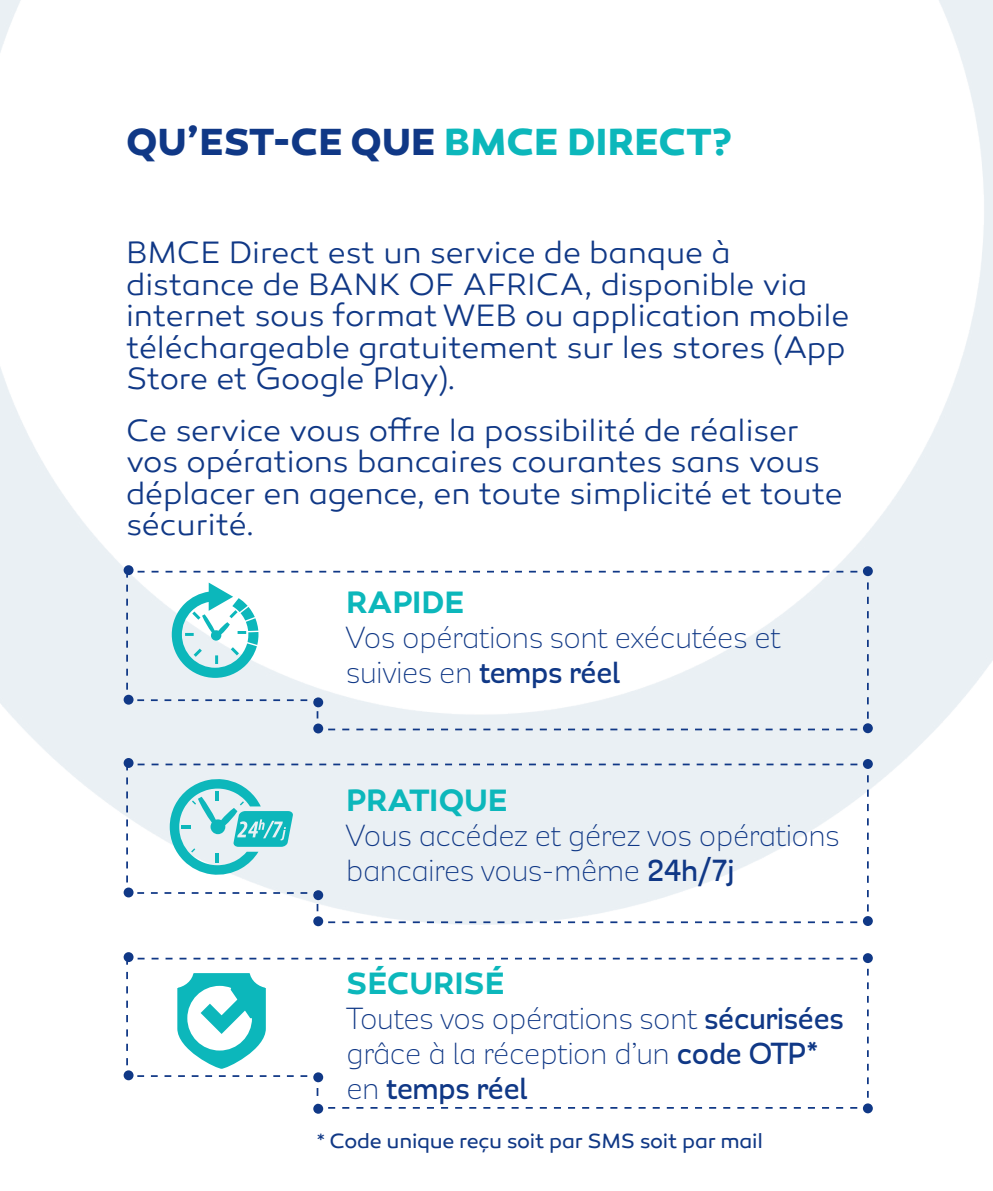
<style>
.page{position:relative;width:993px;height:1191px;background:#fff}
.page>*{position:absolute;margin:0;border:0;box-sizing:border-box;transform-origin:0 0}
.t1{font:700 38.5px "Canaro";letter-spacing:.005em;color:#103886}
.t2{font:300 35px/35px "Modernica";letter-spacing:-.025em;color:#103886}
.t3{font:300 31.5px/31.5px "Canaro";letter-spacing:-.005em;color:#103886}
.t4{font:600 31.5px "Canaro";letter-spacing:-.01em;color:#0cb7bb}
.t5{font:21px "Canaro";letter-spacing:-.015em;color:#103886}
.s1{color:#0cb7bb}
.s2{font-weight:500}
</style>
<div class="page">
<img style="left:1px;top:1px;width:991px;height:1113px">
<svg style="left:125px;top:957px;width:744px;height:152px"></svg>
<div style="left:124px;top:952px;width:9px;height:10px;background:#103886;border-radius:50%"></div>
<div style="left:124px;top:1070px;width:9px;height:10px;background:#103886;border-radius:50%"></div>
<div style="left:313px;top:1072px;width:10px;height:10px;background:#103886;border-radius:50%"></div>
<div style="left:313px;top:1103px;width:10px;height:10px;background:#103886;border-radius:50%"></div>
<div style="left:862px;top:953px;width:10px;height:10px;background:#103886;border-radius:50%"></div>
<svg style="left:862px;top:1103px;width:10px;height:10px"></svg>
<svg style="left:125px;top:570px;width:744px;height:161px"></svg>
<div style="left:124px;top:565px;width:9px;height:10px;background:#103886;border-radius:50%"></div>
<div style="left:124px;top:694px;width:9px;height:10px;background:#103886;border-radius:50%"></div>
<div style="left:313px;top:697px;width:10px;height:10px;background:#103886;border-radius:50%"></div>
<div style="left:313px;top:723px;width:10px;height:10px;background:#103886;border-radius:50%"></div>
<div style="left:862px;top:566px;width:10px;height:10px;background:#103886;border-radius:50%"></div>
<div style="left:862px;top:723px;width:10px;height:10px;background:#103886;border-radius:50%"></div>
<svg style="left:125px;top:762px;width:744px;height:162px"></svg>
<div style="left:124px;top:758px;width:9px;height:10px;background:#103886;border-radius:50%"></div>
<div style="left:124px;top:887px;width:9px;height:10px;background:#103886;border-radius:50%"></div>
<div style="left:313px;top:890px;width:10px;height:10px;background:#103886;border-radius:50%"></div>
<div style="left:313px;top:916px;width:10px;height:10px;background:#103886;border-radius:50%"></div>
<div style="left:862px;top:759px;width:10px;height:10px;background:#103886;border-radius:50%"></div>
<div style="left:862px;top:916px;width:10px;height:10px;background:#103886;border-radius:50%"></div>
<svg style="left:172px;top:582px;width:86px;height:96px"></svg>
<svg style="left:134px;top:967px;width:173px;height:110px"></svg>
<svg style="left:170px;top:779px;width:123px;height:96px"></svg>
<p class="t1" style="left:126px;top:118px;width:606px">QU’EST-CE QUE <span class="s1">BMCE DIRECT?</span></p>
<p class="t3" style="left:126px;top:237px;width:724px">BMCE Direct est un service de banque à distance de BANK OF AFRICA, disponible via internet sous format WEB ou application mobile téléchargeable gratuitement sur les stores (App Store et Google Play).</p>
<p class="t3" style="left:126px;top:415px;width:717px">Ce service vous offre la possibilité de réaliser vos opérations bancaires courantes sans vous déplacer en agence, en toute simplicité et toute sécurité.</p>
<p class="t4" style="left:346px;top:583px;width:119px">RAPIDE</p>
<p class="t2" style="left:346px;top:620px;width:436px">Vos opérations sont exécutées et suivies en <span class="s2">temps réel</span></p>
<p class="t4" style="left:346px;top:781px;width:163px">PRATIQUE</p>
<p class="t2" style="left:346px;top:818px;width:495px">Vous accédez et gérez vos opérations bancaires vous-même <span class="s2">24h/7j</span></p>
<p class="t4" style="left:346px;top:964px;width:160px">SÉCURISÉ</p>
<p class="t2" style="left:346px;top:1001px;width:499px">Toutes vos opérations sont <span class="s2">sécurisées </span>grâce à la réception d’un <span class="s2">code OTP* </span>en <span class="s2">temps réel</span></p>
<p class="t5" style="left:316px;top:1128px;width:447px">* Code unique reçu soit par SMS soit par mail</p>
</div>
